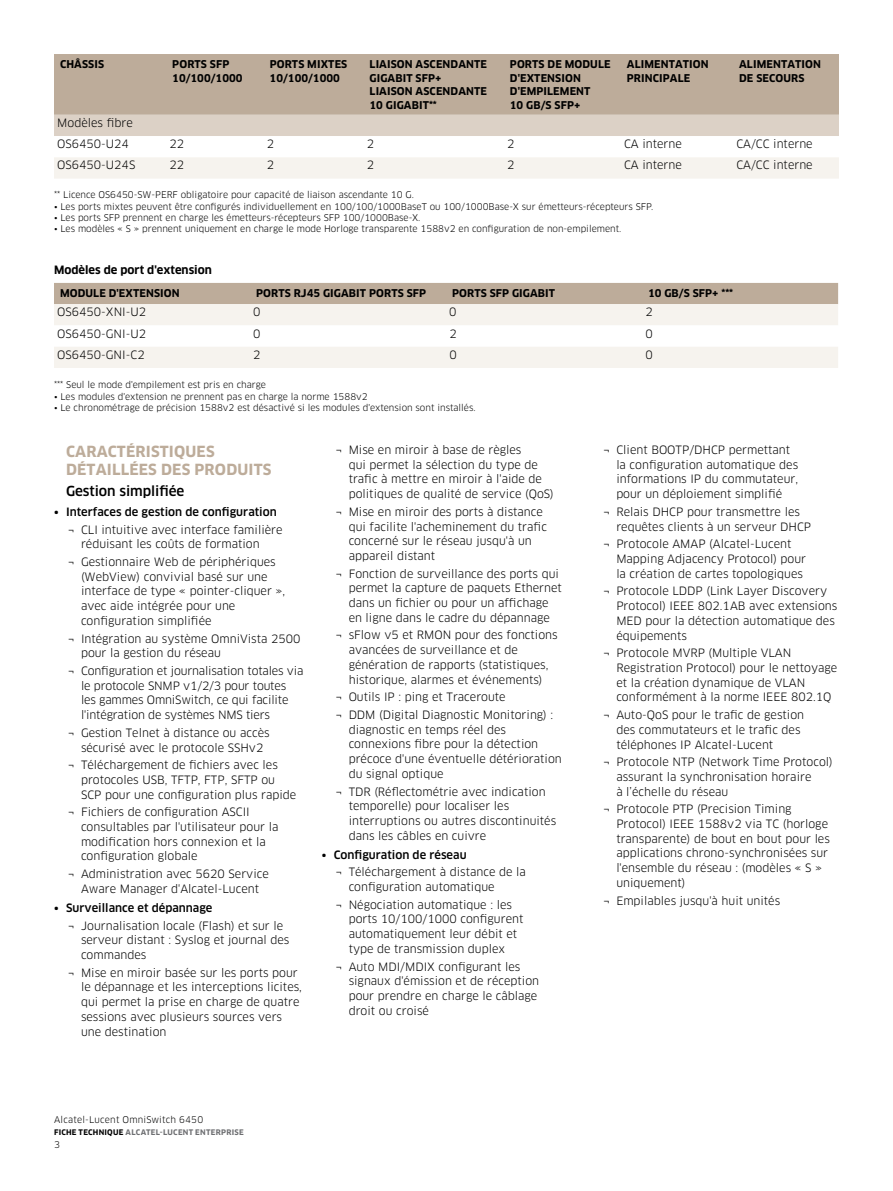
<style>
.page{position:relative;width:893px;height:1191px;background:#fff}
.page>*{position:absolute;margin:0;border:0;box-sizing:border-box;transform-origin:0 0}
.t1{font:700 15px/18px "Clan OT";letter-spacing:.01em;color:#bdac9a}
.t2{font:500 13.5px "Clan OT";letter-spacing:-.005em;color:#000}
.t3{font:11.25px/14.7px "Clan OT";color:#000}
.t4{font:500 11.25px "Clan OT";color:#000}
.t5{font:700 11.25px "Clan OT";color:#000}
.t6{font:700 10.5px/13.5px "Clan OT";letter-spacing:.01em;color:#000}
.t7{font:9px "Clan OT";color:#000}
.t8{font:9px "Clan OT";letter-spacing:.02em;color:#000}
.t9{font:700 7.5px "Clan OT";letter-spacing:.03em;color:#6d6e71}
.s1{color:#000}
</style>
<div class="page">
<div style="left:54px;top:54px;width:785px;height:61px;background:#bdac9a"></div>
<svg style="left:54px;top:115px;width:785px;height:64px"></svg>
<svg style="left:54px;top:283px;width:784px;height:85px"></svg>
<p class="t6" style="left:60px;top:58px;width:46px">CHÂSSIS</p>
<p class="t6" style="left:172px;top:58px;width:72px">PORTS SFP<br>10/100/1000</p>
<p class="t6" style="left:270px;top:58px;width:79px">PORTS MIXTES<br>10/100/1000</p>
<p class="t6" style="left:370px;top:58px;width:119px">LIAISON ASCENDANTE<br>GIGABIT SFP+<br>LIAISON ASCENDANTE<br>10 GIGABIT**</p>
<p class="t6" style="left:510px;top:58px;width:102px">PORTS DE MODULE<br>D'EXTENSION<br>D'EMPILEMENT<br>10 GB/S SFP+</p>
<p class="t6" style="left:627px;top:58px;width:83px">ALIMENTATION<br>PRINCIPALE</p>
<p class="t6" style="left:739px;top:58px;width:83px">ALIMENTATION<br>DE SECOURS</p>
<p class="t3" style="left:57px;top:112px;width:77px;line-height:21.3px">Modèles fibre<br>OS6450-U24</p>
<p class="t3" style="left:169px;top:137px;width:16px">22</p>
<p class="t3" style="left:267px;top:137px;width:9px">2</p>
<p class="t3" style="left:367px;top:137px;width:9px">2</p>
<p class="t3" style="left:507px;top:137px;width:9px">2</p>
<p class="t3" style="left:624px;top:137px;width:59px">CA interne</p>
<p class="t3" style="left:736px;top:137px;width:78px">CA/CC interne</p>
<p class="t3" style="left:57px;top:158px;width:80px">OS6450-U24S</p>
<p class="t3" style="left:169px;top:158px;width:16px">22</p>
<p class="t3" style="left:267px;top:158px;width:9px">2</p>
<p class="t3" style="left:367px;top:158px;width:9px">2</p>
<p class="t3" style="left:507px;top:158px;width:9px">2</p>
<p class="t3" style="left:624px;top:158px;width:59px">CA interne</p>
<p class="t3" style="left:736px;top:158px;width:78px">CA/CC interne</p>
<p class="t7" style="left:54px;top:190px;width:361px">** Licence OS6450-SW-PERF obligatoire pour capacité de liaison ascendante 10 G.</p>
<p class="t7" style="left:54px;top:201px;width:601px">• Les ports mixtes peuvent être configurés individuellement en 100/100/1000BaseT ou 100/1000Base-X sur émetteurs-récepteurs SFP.</p>
<p class="t7" style="left:54px;top:212px;width:368px">• Les ports SFP prennent en charge les émetteurs-récepteurs SFP 100/1000Base-X.</p>
<p class="t7" style="left:54px;top:223px;width:569px">• Les modèles « S » prennent uniquement en charge le mode Horloge transparente 1588v2 en configuration de non-empilement.</p>
<p class="t5" style="left:54px;top:263px;width:159px">Modèles de port d'extension</p>
<p class="t6" style="left:60px;top:287px;width:121px">MODULE D'EXTENSION</p>
<p class="t6" style="left:256px;top:287px;width:172px">PORTS RJ45 GIGABIT PORTS SFP</p>
<p class="t6" style="left:452px;top:287px;width:105px">PORTS SFP GIGABIT</p>
<p class="t6" style="left:648px;top:287px;width:87px">10 GB/S SFP+ ***</p>
<p class="t3" style="left:57px;top:305px;width:90px">OS6450-XNI-U2</p>
<p class="t3" style="left:253px;top:305px;width:9px">0</p>
<p class="t3" style="left:449px;top:305px;width:9px">0</p>
<p class="t3" style="left:645px;top:305px;width:9px">2</p>
<p class="t3" style="left:57px;top:326px;width:90px">OS6450-GNI-U2</p>
<p class="t3" style="left:253px;top:326px;width:9px">0</p>
<p class="t3" style="left:449px;top:326px;width:9px">2</p>
<p class="t3" style="left:645px;top:326px;width:9px">0</p>
<p class="t3" style="left:57px;top:347px;width:89px">OS6450-GNI-C2</p>
<p class="t3" style="left:253px;top:347px;width:9px">2</p>
<p class="t3" style="left:449px;top:347px;width:9px">0</p>
<p class="t3" style="left:645px;top:347px;width:9px">0</p>
<p class="t7" style="left:54px;top:380px;width:214px">*** Seul le mode d'empilement est pris en charge</p>
<p class="t7" style="left:54px;top:391px;width:315px">• Les modules d'extension ne prennent pas en charge la norme 1588v2</p>
<p class="t7" style="left:54px;top:402px;width:423px">• Le chronométrage de précision 1588v2 est désactivé si les modules d'extension sont installés.</p>
<h1 class="t1" style="left:66px;top:442px;width:207px">CARACTÉRISTIQUES<br>DÉTAILLÉES DES PRODUITS</h1>
<p class="t2" style="left:66px;top:483px;width:120px">Gestion simplifiée</p>
<p class="t4" style="left:54px;top:505px;width:224px">• Interfaces de gestion de configuration</p>
<p class="t3" style="left:81px;top:522px;width:203px;text-indent:-14px">¬ CLI intuitive avec interface familière réduisant les coûts de formation</p>
<p class="t3" style="left:81px;top:554px;width:206px;text-indent:-14px">¬ Gestionnaire Web de périphériques (WebView) convivial basé sur une interface de type « pointer-cliquer », avec aide intégrée pour une configuration simplifiée</p>
<p class="t3" style="left:81px;top:631px;width:221px;text-indent:-14px">¬ Intégration au système OmniVista 2500 pour la gestion du réseau</p>
<p class="t3" style="left:81px;top:663px;width:224px;text-indent:-14px">¬ Configuration et journalisation totales via le protocole SNMP v1/2/3 pour toutes les gammes OmniSwitch, ce qui facilite l'intégration de systèmes NMS tiers</p>
<p class="t3" style="left:81px;top:725px;width:190px;text-indent:-14px">¬ Gestion Telnet à distance ou accès sécurisé avec le protocole SSHv2</p>
<p class="t3" style="left:81px;top:757px;width:217px;text-indent:-14px">¬ Téléchargement de fichiers avec les protocoles USB, TFTP, FTP, SFTP ou<br>SCP pour une configuration plus rapide</p>
<p class="t3" style="left:81px;top:805px;width:199px;text-indent:-14px">¬ Fichiers de configuration ASCII consultables par l'utilisateur pour la modification hors connexion et la configuration globale</p>
<p class="t3" style="left:68px;top:866px;width:203px;text-align:center">¬ Administration avec 5620 Service<br>Aware Manager d'Alcatel-Lucent</p>
<p class="t4" style="left:54px;top:901px;width:160px">• Surveillance et dépannage</p>
<p class="t3" style="left:81px;top:918px;width:210px;text-indent:-14px">¬ Journalisation locale (Flash) et sur le serveur distant : Syslog et journal des commandes</p>
<p class="t3" style="left:81px;top:965px;width:223px;text-indent:-14px">¬ Mise en miroir basée sur les ports pour le dépannage et les interceptions licites, qui permet la prise en charge de quatre sessions avec plusieurs sources vers une destination</p>
<p class="t3" style="left:349px;top:442px;width:207px;text-indent:-14px">¬ Mise en miroir à base de règles<br>qui permet la sélection du type de trafic à mettre en miroir à l'aide de politiques de qualité de service (QoS)</p>
<p class="t3" style="left:349px;top:504px;width:200px;text-indent:-14px">¬ Mise en miroir des ports à distance qui facilite l'acheminement du trafic concerné sur le réseau jusqu'à un appareil distant</p>
<p class="t3" style="left:349px;top:566px;width:215px;text-indent:-14px">¬ Fonction de surveillance des ports qui permet la capture de paquets Ethernet dans un fichier ou pour un affichage en ligne dans le cadre du dépannage</p>
<p class="t3" style="left:349px;top:628px;width:211px;text-indent:-14px">¬ sFlow v5 et RMON pour des fonctions avancées de surveillance et de génération de rapports (statistiques, historique, alarmes et événements)</p>
<p class="t3" style="left:335px;top:688px;width:219px;line-height:17.7px">¬ Outils IP : ping et Traceroute<br>¬ DDM (Digital Diagnostic Monitoring) :</p>
<p class="t3" style="left:349px;top:722px;width:215px">diagnostic en temps réel des connexions fibre pour la détection précoce d'une éventuelle détérioration du signal optique</p>
<p class="t3" style="left:349px;top:784px;width:209px;text-indent:-14px">¬ TDR (Réflectométrie avec indication temporelle) pour localiser les interruptions ou autres discontinuités dans les câbles en cuivre</p>
<p class="t4" style="left:322px;top:848px;width:146px">• Configuration de réseau</p>
<p class="t3" style="left:349px;top:865px;width:179px;text-indent:-14px">¬ Téléchargement à distance de la configuration automatique</p>
<p class="t3" style="left:349px;top:897px;width:176px;text-indent:-14px">¬ Négociation automatique : les ports 10/100/1000 configurent automatiquement leur débit et type de transmission duplex</p>
<p class="t3" style="left:349px;top:959px;width:192px;text-indent:-14px">¬ Auto MDI/MDIX configurant les signaux d'émission et de réception pour prendre en charge le câblage droit ou croisé</p>
<p class="t8" style="left:54px;top:1114px;width:151px">Alcatel-Lucent OmniSwitch 6450</p>
<p class="t9" style="left:54px;top:1127px;width:191px"><span class="s1">FICHE TECHNIQUE</span> ALCATEL-LUCENT ENTERPRISE</p>
<p class="t7" style="left:54px;top:1139px;width:7px">3</p>
<p class="t3" style="left:616px;top:442px;width:183px;text-indent:-14px">¬ Client BOOTP/DHCP permettant la configuration automatique des informations IP du commutateur, pour un déploiement simplifié</p>
<p class="t3" style="left:616px;top:504px;width:196px;text-indent:-14px">¬ Relais DHCP pour transmettre les requêtes clients à un serveur DHCP</p>
<p class="t3" style="left:616px;top:537px;width:191px;text-indent:-14px">¬ Protocole AMAP (Alcatel-Lucent<br>Mapping Adjacency Protocol) pour la création de cartes topologiques</p>
<p class="t3" style="left:616px;top:584px;width:223px;text-indent:-14px">¬ Protocole LDDP (Link Layer Discovery<br>Protocol) IEEE 802.1AB avec extensions<br>MED pour la détection automatique des équipements</p>
<p class="t3" style="left:616px;top:646px;width:222px;text-indent:-14px">¬ Protocole MVRP (Multiple VLAN Registration Protocol) pour le nettoyage et la création dynamique de VLAN conformément à la norme IEEE 802.1Q</p>
<p class="t3" style="left:616px;top:707px;width:189px;text-indent:-14px">¬ Auto-QoS pour le trafic de gestion des commutateurs et le trafic des téléphones IP Alcatel-Lucent</p>
<p class="t3" style="left:616px;top:754px;width:218px;text-indent:-14px">¬ Protocole NTP (Network Time Protocol) assurant la synchronisation horaire<br>à l’échelle du réseau</p>
<p class="t3" style="left:616px;top:802px;width:215px;text-indent:-14px">¬ Protocole PTP (Precision Timing Protocol) IEEE 1588v2 via TC (horloge transparente) de bout en bout pour les applications chrono-synchronisées sur l'ensemble du réseau : (modèles « S » uniquement)</p>
<p class="t3" style="left:603px;top:893px;width:179px">¬ Empilables jusqu'à huit unités</p>
</div>
